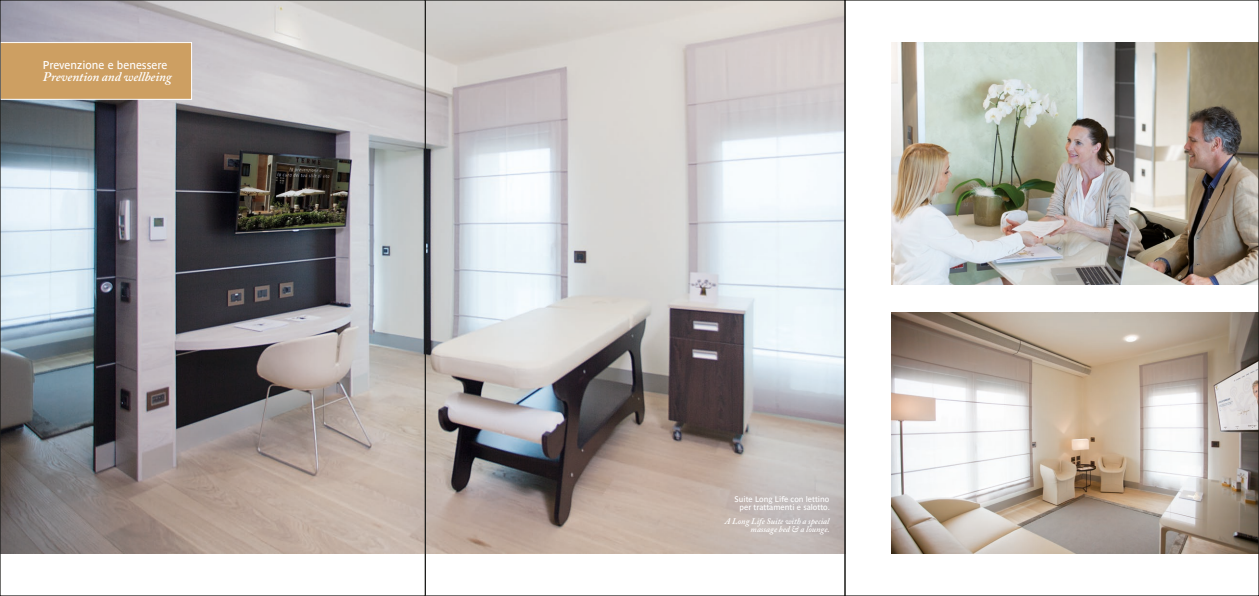
<style>
.page{position:relative;width:1259px;height:596px;background:#fff}
.page>*{position:absolute;margin:0;border:0;box-sizing:border-box;transform-origin:0 0}
.t1{font:italic 600 13.1px "Adobe Caslon Pro";letter-spacing:-.005em;color:#fff}
.t2{font:11.3px "Parisine Ptf";color:#fff}
.t3{font:italic 600 8.5px/8px "Adobe Caslon Pro";color:#fff;text-align:right}
.t4{font:8px/8px "Parisine Ptf";color:#fff;text-align:right}
</style>
<div class="page">
<img style="left:2px;top:2px;width:841px;height:551px">
<img style="left:891px;top:312px;width:366px;height:241px">
<img style="left:891px;top:43px;width:366px;height:241px">
<div style="left:0;top:43px;width:192px;height:56px;background:#cd9f62"></div>
<div style="left:0;top:42px;width:192px;height:57px;border:1px solid #fff"></div>
<h2 class="t2" style="left:43px;top:57px;width:126px">Prevenzione e benessere</h2>
<h1 class="t1" style="left:43px;top:69px;width:130px">Prevention and wellbeing</h1>
<p class="t4" style="left:734px;top:494px;width:97px">Suite Long Life con lettino per trattamenti e salotto.</p>
<p class="t3" style="left:725px;top:517px;width:106px">A Long Life Suite with a special massage bed &amp; a lounge.</p>
</div>
